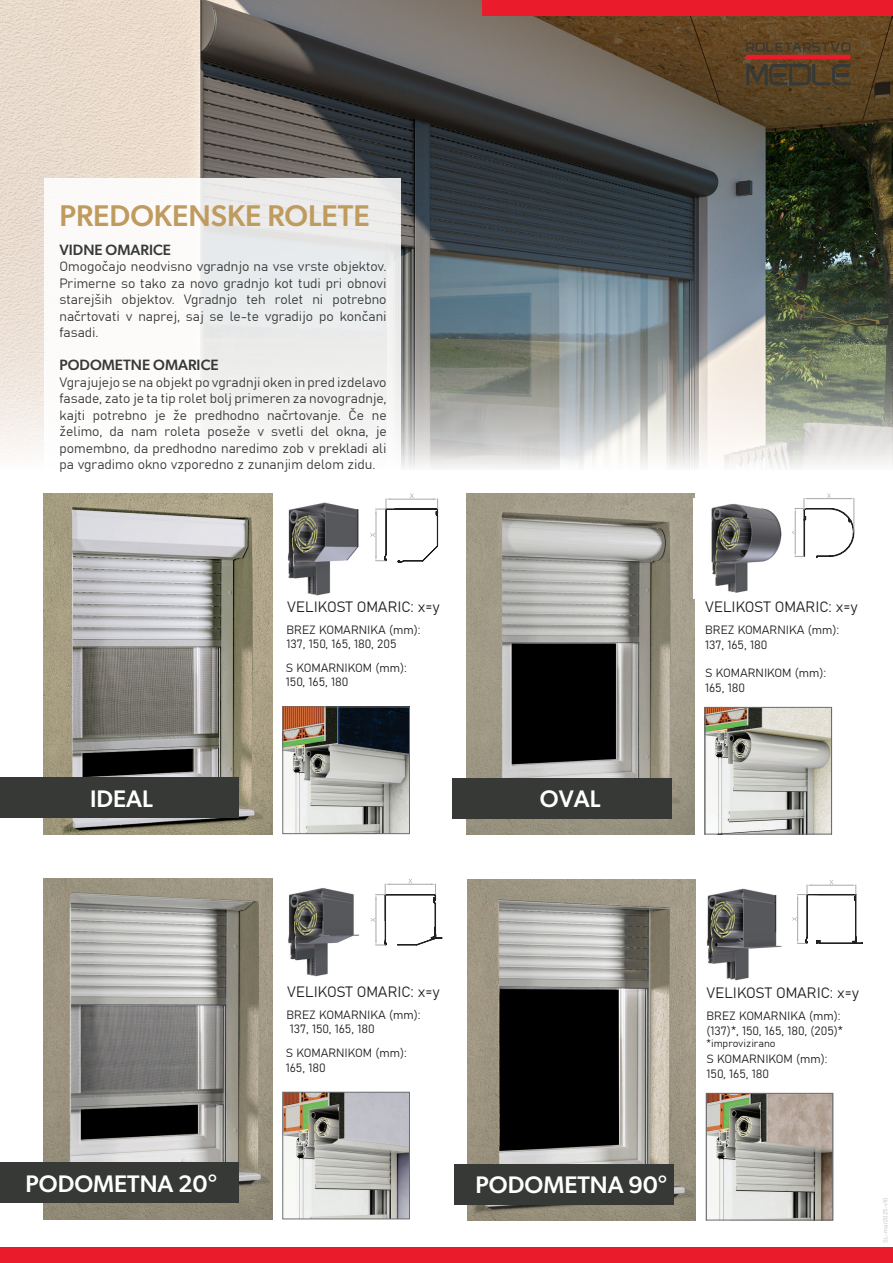
<style>
.page{position:relative;width:893px;height:1263px;background:#fff}
.page>*{position:absolute;margin:0;border:0;box-sizing:border-box;transform-origin:0 0}
.NASLOV-SKLOP-sivina{font:500 30px "Gibson";color:#bf9b5f}
.t1{font:500 24px "Gibson";color:#fff}
.t2{font:15px "Bahnschrift";color:#231f20}
.NASLOV-SKLOP-sivina-2{font:500 15px "Gibson";color:#363936}
.t3{font:13.5px/16.5px "Bahnschrift";color:#363936;text-align:justify}
.t4{font:12px/14.4px "Bahnschrift";color:#231f20}
.t5{font:10.5px "Bahnschrift";color:#231f20}
.t6{font:6px "Bahnschrift";color:#bcbdc0}
</style>
<div class="page">
<img style="left:0;top:0;width:893px;height:468px">
<img style="left:468px;top:880px;width:228px;height:340px">
<div style="left:454px;top:1164px;width:219px;height:40px;background:#363936"></div>
<img style="left:44px;top:493px;width:228px;height:341px">
<img style="left:44px;top:879px;width:228px;height:340px">
<svg style="left:370px;top:493px;width:68px;height:69px"></svg>
<img style="left:288px;top:502px;width:71px;height:94px">
<img style="left:288px;top:887px;width:72px;height:90px">
<svg style="left:371px;top:879px;width:71px;height:67px"></svg>
<img style="left:706px;top:888px;width:76px;height:93px">
<svg style="left:792px;top:880px;width:70px;height:64px"></svg>
<img style="left:284px;top:708px;width:124px;height:124px">
<div style="left:282px;top:706px;width:128px;height:128px;border:1px solid #6c6d70"></div>
<img style="left:284px;top:1094px;width:124px;height:123px">
<div style="left:282px;top:1092px;width:128px;height:127px;border:1px solid #6c6d70"></div>
<svg style="left:708px;top:1095px;width:123px;height:123px;background:#b0aca3"></svg>
<div style="left:706px;top:1093px;width:127px;height:127px;border:1px solid #6c6d70"></div>
<div style="left:0;top:1248px;width:893px;height:15px;background:#ea1c2b"></div>
<div style="left:482px;top:0;width:411px;height:16px;background:#ea1c2b"></div>
<div style="left:0;top:777px;width:238px;height:41px;background:#363936"></div>
<div style="left:0;top:1163px;width:238px;height:40px;background:#363936"></div>
<div style="left:44px;top:178px;width:357px;height:307px;background:linear-gradient(to bottom,#eeeeed,#fbfbfa)"></div>
<img style="left:466px;top:494px;width:228px;height:340px">
<div style="left:452px;top:778px;width:220px;height:40px;background:#363936"></div>
<hr style="left:892px;top:1161px;width:1px;height:41px;background:#363936">
<svg style="left:792px;top:493px;width:63px;height:64px"></svg>
<img style="left:711px;top:503px;width:71px;height:90px">
<svg style="left:706px;top:709px;width:124px;height:123px;background:#bfbfb7"></svg>
<div style="left:704px;top:707px;width:128px;height:127px;border:1px solid #6c6d70"></div>
<svg style="left:746px;top:43px;width:104px;height:42px;background:#623d29"></svg>
<p class="NASLOV-SKLOP-sivina" style="left:60px;top:197px;width:312px">PREDOKENSKE ROLETE</p>
<p class="NASLOV-SKLOP-sivina-2" style="left:60px;top:241px;width:113px">VIDNE OMARICE</p>
<p class="t3" style="left:60px;top:257px;width:329px">Omogočajo neodvisno vgradnjo na vse vrste objektov.<br>Primerne so tako za novo gradnjo kot tudi pri obnovi starejših objektov. Vgradnjo teh rolet ni potrebno načrtovati v naprej, saj se le-te vgradijo po končani fasadi.</p>
<p class="NASLOV-SKLOP-sivina-2" style="left:60px;top:356px;width:161px">PODOMETNE OMARICE</p>
<p class="t3" style="left:60px;top:373px;width:329px">Vgrajujejo se na objekt po vgradnji oken in pred izdelavo fasade, zato je ta tip rolet bolj primeren za novogradnje, kajti potrebno je že predhodno načrtovanje. Če ne želimo, da nam roleta poseže v svetli del okna, je pomembno, da predhodno naredimo zob v prekladi ali pa vgradimo okno vzporedno z zunanjim delom zidu.</p>
<p class="t2" style="left:287px;top:595px;width:154px">VELIKOST OMARIC: x=y</p>
<p class="t4" style="left:287px;top:621px;width:136px">BREZ KOMARNIKA (mm):</p>
<p class="t4" style="left:287px;top:636px;width:111px">137, 150, 165, 180, 205</p>
<p class="t1" style="left:90px;top:784px;width:64px">IDEAL</p>
<p class="t4" style="left:286px;top:660px;width:123px">S KOMARNIKOM (mm):</p>
<p class="t4" style="left:286px;top:674px;width:64px">150, 165, 180</p>
<p class="t1" style="left:540px;top:784px;width:62px">OVAL</p>
<p class="t2" style="left:705px;top:596px;width:154px">VELIKOST OMARIC: x=y</p>
<p class="t4" style="left:705px;top:622px;width:136px">BREZ KOMARNIKA (mm):<br>137, 165, 180</p>
<p class="t4" style="left:705px;top:665px;width:123px">S KOMARNIKOM (mm):</p>
<p class="t4" style="left:705px;top:679px;width:41px">165, 180</p>
<p class="t1" style="left:26px;top:1169px;width:194px">PODOMETNA 20°</p>
<p class="t2" style="left:287px;top:980px;width:154px">VELIKOST OMARIC: x=y</p>
<p class="t4" style="left:287px;top:1007px;width:136px">BREZ KOMARNIKA (mm):</p>
<p class="t4" style="left:290px;top:1021px;width:87px">137, 150, 165, 180</p>
<p class="t4" style="left:286px;top:1045px;width:123px">S KOMARNIKOM (mm):</p>
<p class="t4" style="left:286px;top:1059px;width:41px">165, 180</p>
<p class="t1" style="left:476px;top:1170px;width:193px">PODOMETNA 90°</p>
<p class="t2" style="left:706px;top:982px;width:154px">VELIKOST OMARIC: x=y</p>
<p class="t4" style="left:706px;top:1008px;width:138px">BREZ KOMARNIKA (mm): (137)*, 150, 165, 180, (205)*</p>
<p class="t5" style="left:706px;top:1035px;width:71px">*improvizirano</p>
<p class="t4" style="left:706px;top:1051px;width:123px">S KOMARNIKOM (mm):</p>
<p class="t4" style="left:706px;top:1065px;width:64px">150, 165, 180</p>
<p class="t6" style="left:881px;top:1242px;width:46px;rotate:-90deg">SL-mar2025-v10</p>
</div>
